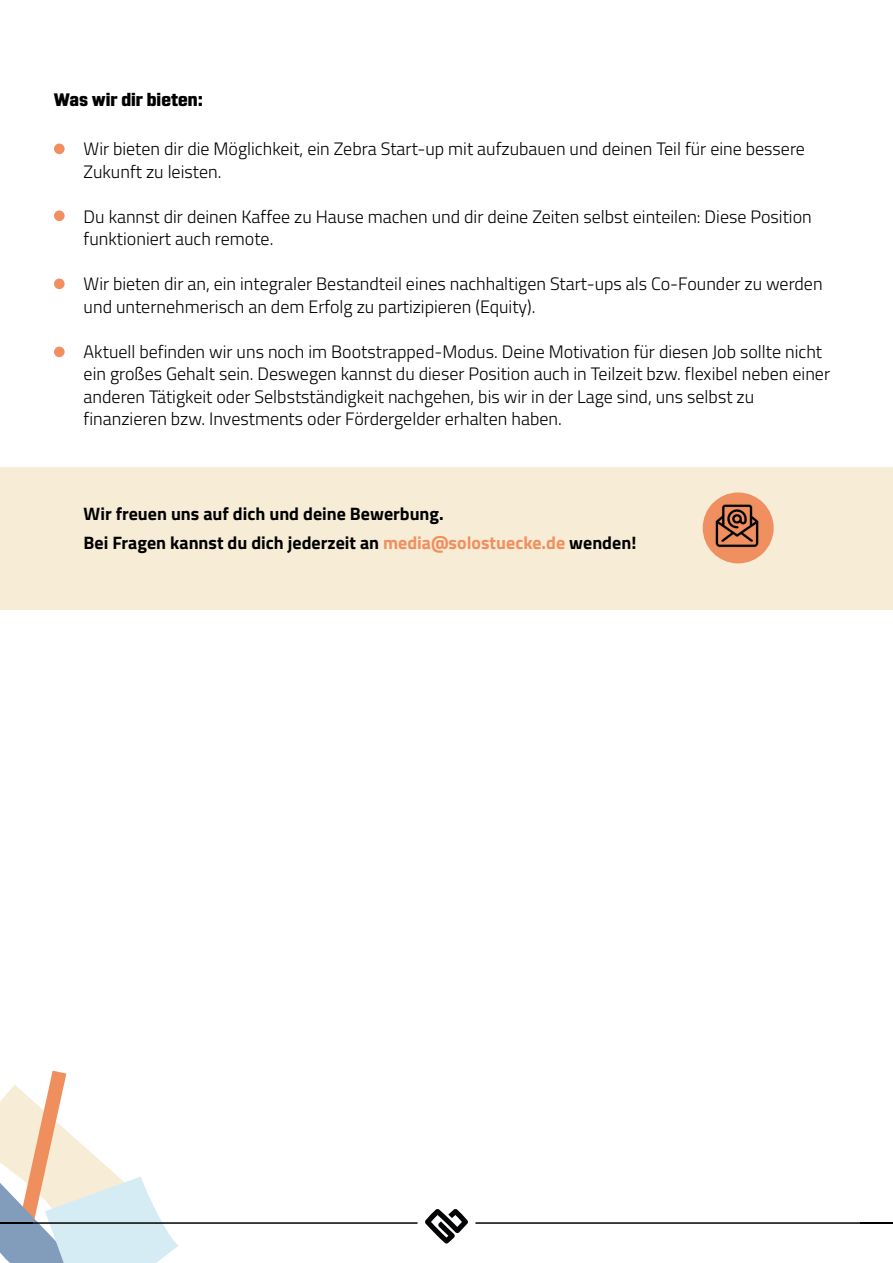
<style>
.page{position:relative;width:893px;height:1263px;background:#fff}
.page>*{position:absolute;margin:0;border:0;box-sizing:border-box;transform-origin:0 0}
.t1{font:300 18px/22.5px "Titillium Web";color:#000}
.t2{font:700 18px/28.5px "Titillium Web";color:#000}
.t3{font:800 18px "Rohn";color:#000}
.s1{color:#f08f60}
</style>
<div class="page">
<div style="left:0;top:467px;width:893px;height:142px;background:#f7edd6"></div>
<div style="left:703px;top:492px;width:71px;height:71px;background:#f08f60;border-radius:50%"></div>
<svg style="left:0;top:1070px;width:178px;height:193px"></svg>
<hr style="left:15px;top:1222px;width:403px;height:2px;background:#010202">
<hr style="left:0;top:1222px;width:32px;height:2px;background:#010202">
<svg style="left:425px;top:1209px;width:43px;height:34px"></svg>
<hr style="left:475px;top:1222px;width:403px;height:2px;background:#010202">
<hr style="left:861px;top:1222px;width:32px;height:2px;background:#010202">
<div style="left:54px;top:144px;width:11px;height:10px;background:#f08f60;border-radius:50%"></div>
<div style="left:54px;top:210px;width:11px;height:11px;background:#f08f60;border-radius:50%"></div>
<div style="left:54px;top:279px;width:11px;height:10px;background:#f08f60;border-radius:50%"></div>
<img style="left:711px;top:503px;width:48px;height:45px">
<div style="left:54px;top:347px;width:11px;height:10px;background:#f08f60;border-radius:50%"></div>
<p class="t3" style="left:54px;top:89px;width:150px">Was wir dir bieten:</p>
<p class="t1" style="left:84px;top:137px;width:723px">Wir bieten dir die Möglichkeit, ein Zebra Start-up mit aufzubauen und deinen Teil für eine bessere<br>Zukunft zu leisten.</p>
<p class="t1" style="left:84px;top:204px;width:730px">Du kannst dir deinen Kaffee zu Hause machen und dir deine Zeiten selbst einteilen: Diese Position funktioniert auch remote.</p>
<p class="t1" style="left:84px;top:272px;width:740px">Wir bieten dir an, ein integraler Bestandteil eines nachhaltigen Start-ups als Co-Founder zu werden und unternehmerisch an dem Erfolg zu partizipieren (Equity).</p>
<p class="t1" style="left:84px;top:339px;width:748px">Aktuell befinden wir uns noch im Bootstrapped-Modus. Deine Motivation für diesen Job sollte nicht ein großes Gehalt sein. Deswegen kannst du dieser Position auch in Teilzeit bzw. flexibel neben einer anderen Tätigkeit oder Selbstständigkeit nachgehen, bis wir in der Lage sind, uns selbst zu finanzieren bzw. Investments oder Fördergelder erhalten haben.</p>
<p class="t2" style="left:84px;top:499px;width:554px">Wir freuen uns auf dich und deine Bewerbung.<br>Bei Fragen kannst du dich jederzeit an <span class="s1">media@solostuecke.de</span> wenden!</p>
</div>
